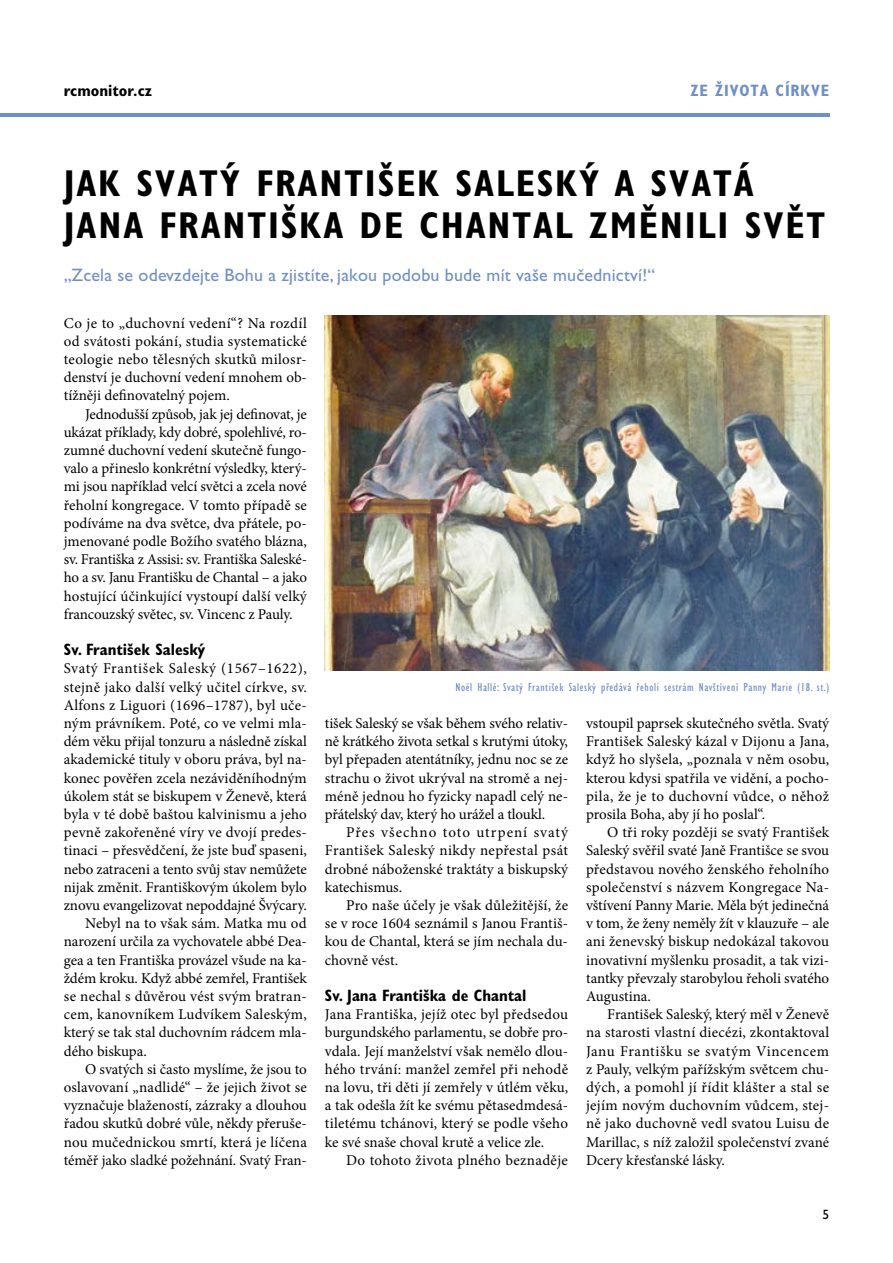
<style>
.page{position:relative;width:893px;height:1263px;background:#fff}
.page>*{position:absolute;margin:0;border:0;box-sizing:border-box;transform-origin:0 0}
.t1{font:700 condensed 37.5px "Gill Sans Std";letter-spacing:.05em;color:#000}
.t2{font:18px "Gill Sans Std";letter-spacing:.01em;color:#708fc9}
.t3{font:700 condensed 16.5px "Gill Sans Std";color:#000}
.t4{font:700 condensed 16.5px "Gill Sans Std";letter-spacing:.05em;color:#708fc9}
.t5{font:15px/18.1px "Minion Pro";color:#000;text-align:justify}
.t6{font:15px "Minion Pro";letter-spacing:.02em;color:#000}
.t7{font:15px "Minion Pro";letter-spacing:.04em;color:#000}
.t8{font:13.5px "Gill Sans Std";color:#000}
.t9{font:condensed 12px "Gill Sans Std";letter-spacing:.05em;color:#708fc9}
</style>
<div class="page">
<hr style="left:0;top:113px;width:829px;height:4px;background:#708fc9">
<img style="left:325px;top:316px;width:504px;height:355px">
<p class="t3" style="left:64px;top:81px;width:90px">RCMONITOR.CZ</p>
<p class="t4" style="left:690px;top:81px;width:60px">ZE ŽIVOTA</p>
<p class="t4" style="left:776px;top:81px;width:53px">CÍRKVE</p>
<h1 class="t1" style="left:64px;top:161px;width:232px">JAK SVATÝ FRANTI</h1>
<h1 class="t1" style="left:378px;top:161px;width:377px">ŠEK SALESKÝ A SVATÁ</h1>
<h1 class="t1" style="left:64px;top:203px;width:36px">JANA</h1>
<h1 class="t1" style="left:159px;top:203px;width:39px">FRANTI</h1>
<h1 class="t1" style="left:281px;top:203px;width:183px">ŠKA DE CHANTA</h1>
<h1 class="t1" style="left:555px;top:203px;width:268px">L ZM ĚNI LI SVĚT</h1>
<p class="t2" style="left:64px;top:264px;width:593px">„Zcela se odevzdejte Bohu a zjistíte, jakou podobu bude mít vaše mučednictví!“</p>
<p class="t5" style="left:64px;top:314px;width:245px">Co je to „duchovní vedení“? Na rozdíl od svátosti pokání, studia systematické teologie nebo tělesných skutků milosr&shy;denství je duchovní vedení mnohem ob&shy;tížněji definovatelný pojem.</p>
<p class="t5" style="left:64px;top:405px;width:245px;text-indent:21px">Jednodušší způsob, jak jej definovat, je ukázat příklady, kdy dobré, spolehlivé, ro&shy;zumné duchovní vedení skutečně fungo&shy;valo a přineslo konkrétní výsledky, který&shy;mi jsou například velcí světci a zcela nové řeholní kongregace. V tomto případě se podíváme na dva světce, dva přátele, po&shy;jmenované podle Božího svatého blázna, sv. Františka z Assisi: sv. Františka Saleské&shy;ho a sv. Janu Františku de Chantal – a jako hostující účinkující vystoupí další velký francouzský světec, sv. Vincenc z Pauly.</p>
<p class="t3" style="left:64px;top:640px;width:143px">SV. FRANTIŠEK SALESKÝ</p>
<p class="t7" style="left:64px;top:659px;width:245px">Svatý František Saleský (1567–1622),</p>
<p class="t6" style="left:64px;top:677px;width:245px">stejně jako další velký učitel církve, sv.</p>
<p class="t6" style="left:64px;top:695px;width:245px">Alfons z Liguori (1696–1787), byl uče-</p>
<p class="t5" style="left:64px;top:714px;width:245px">ným právníkem. Poté, co ve velmi mla-</p>
<p class="t5" style="left:64px;top:732px;width:245px">dém věku přijal tonzuru a následně získal</p>
<p class="t5" style="left:64px;top:751px;width:245px">akademické tituly v oboru práva, byl na-</p>
<p class="t5" style="left:64px;top:769px;width:245px">konec pověřen zcela nezáviděníhodným</p>
<p class="t5" style="left:64px;top:787px;width:245px">úkolem stát se biskupem v Ženevě, která</p>
<p class="t5" style="left:64px;top:805px;width:245px">byla v té době baštou kalvinismu a jeho</p>
<p class="t5" style="left:64px;top:823px;width:245px">pevně zakořeněné víry ve dvojí predes-</p>
<p class="t5" style="left:64px;top:841px;width:245px">tinaci – přesvědčení, že jste buď spaseni,</p>
<p class="t5" style="left:64px;top:860px;width:245px">nebo zatraceni a tento svůj stav nemůžete</p>
<p class="t5" style="left:64px;top:878px;width:245px">nijak změnit. Františkovým úkolem bylo</p>
<p class="t5" style="left:64px;top:896px;width:245px">znovu evangelizovat nepoddajné Švýcary.</p>
<p class="t5" style="left:85px;top:914px;width:223px">Nebyl na to však sám. Matka mu od</p>
<p class="t5" style="left:64px;top:932px;width:245px">narození určila za vychovatele abbé Dea-</p>
<p class="t5" style="left:64px;top:951px;width:245px">gea a ten Františka provázel všude na ka-</p>
<p class="t5" style="left:64px;top:969px;width:245px">ždém kroku. Když abbé zemřel, František</p>
<p class="t5" style="left:64px;top:987px;width:245px">se nechal s důvěrou vést svým bratran-</p>
<p class="t6" style="left:64px;top:1004px;width:245px">cem, kanovníkem Ludvíkem Saleským,</p>
<p class="t5" style="left:64px;top:1023px;width:245px">který se tak stal duchovním rádcem mla-</p>
<p class="t5" style="left:64px;top:1042px;width:85px">dého biskupa.</p>
<p class="t5" style="left:85px;top:1060px;width:223px">O svatých si často myslíme, že jsou to</p>
<p class="t5" style="left:64px;top:1078px;width:245px">oslavovaní „nadlidé“ – že jejich život se</p>
<p class="t5" style="left:64px;top:1096px;width:245px">vyznačuje blažeností, zázraky a dlouhou</p>
<p class="t5" style="left:64px;top:1114px;width:245px">řadou skutků dobré vůle, někdy přeruše-</p>
<p class="t5" style="left:64px;top:1133px;width:245px">nou mučednickou smrtí, která je líčena</p>
<p class="t5" style="left:64px;top:1151px;width:245px">téměř jako sladké požehnání. Svatý Fran-</p>
<p class="t9" style="left:455px;top:680px;width:375px">Noël Hallé: Svatý František Saleský předává řeholi sestrám Navštívení Panny Marie (18. st.)</p>
<p class="t5" style="left:325px;top:714px;width:245px">tišek Saleský se však během svého relativ&shy;ně krátkého života setkal s krutými útoky, byl přepaden atentátníky, jednu noc se ze strachu o život ukrýval na stromě a nej&shy;méně jednou ho fyzicky napadl celý ne&shy;přátelský dav, který ho urážel a tloukl.</p>
<p class="t5" style="left:325px;top:823px;width:245px;text-indent:21px">Přes všechno toto utrpení svatý František Saleský nikdy nepřestal psát drobné náboženské traktáty a biskupský katechismus.</p>
<p class="t5" style="left:325px;top:896px;width:245px;text-indent:21px">Pro naše účely je však důležitější, že se v roce 1604 seznámil s Janou Františ&shy;kou de Chantal, která se jím nechala du&shy;chovně vést.</p>
<p class="t3" style="left:325px;top:986px;width:203px">SV. JANA FRANTIŠKA DE CHANTAL</p>
<p class="t5" style="left:325px;top:1005px;width:245px">Jana Františka, jejíž otec byl předsedou burgundského parlamentu, se dobře pro&shy;vdala. Její manželství však nemělo dlou&shy;hého trvání: manžel zemřel při nehodě na lovu, tři děti jí zemřely v útlém věku, a tak odešla žít ke svému pětasedmdesá&shy;tiletému tchánovi, který se podle všeho ke své snaše choval krutě a velice zle.</p>
<p class="t6" style="left:346px;top:1150px;width:223px">Do tohoto života plného beznaděje</p>
<p class="t5" style="left:586px;top:714px;width:245px">vstoupil paprsek skutečného světla. Svatý František Saleský kázal v Dijonu a Jana, když ho slyšela, „poznala v něm osobu, kterou kdysi spatřila ve vidění, a pocho&shy;pila, že je to duchovní vůdce, o něhož prosila Boha, aby jí ho poslal“.</p>
<p class="t5" style="left:586px;top:823px;width:245px;text-indent:21px">O tři roky později se svatý František Saleský svěřil svaté Janě Františce se svou představou nového ženského řeholního společenství s názvem Kongregace Na&shy;vštívení Panny Marie. Měla být jedinečná v tom, že ženy neměly žít v klauzuře – ale ani ženevský biskup nedokázal takovou inovativní myšlenku prosadit, a tak vizi&shy;tantky převzaly starobylou řeholi svatého Augustina.</p>
<p class="t5" style="left:586px;top:1005px;width:245px;text-indent:21px">František Saleský, který měl v Ženevě na starosti vlastní diecézi, zkontaktoval Janu Františku se svatým Vincencem z Pauly, velkým pařížským světcem chu&shy;dých, a pomohl jí řídit klášter a stal se jejím novým duchovním vůdcem, stej&shy;ně jako duchovně vedl svatou Luisu de Marillac, s níž založil společenství zvané Dcery křesťanské lásky.</p>
<p class="t8" style="left:822px;top:1207px;width:8px">5</p>
</div>
